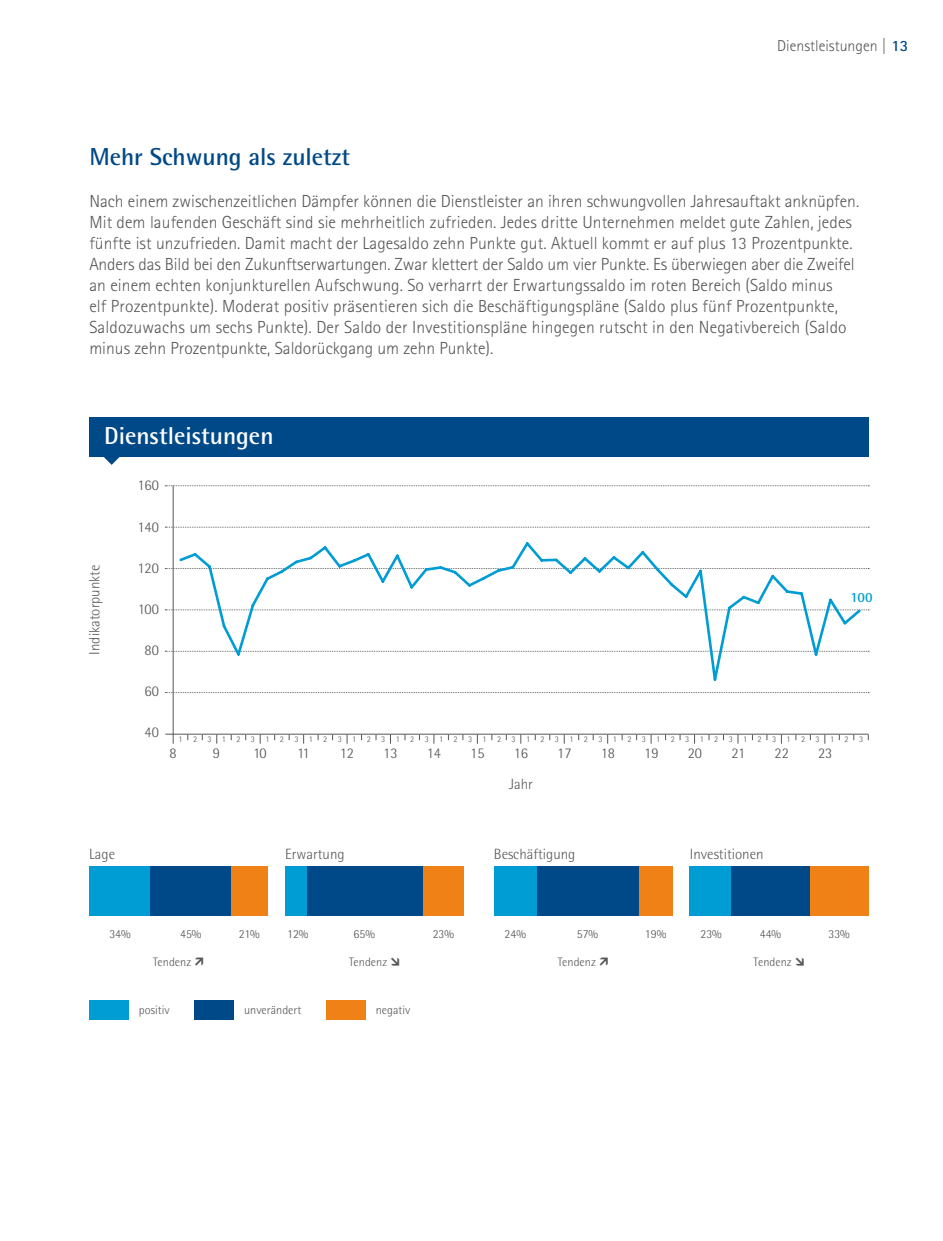
<style>
.page{position:relative;width:943px;height:1241px;background:#fff}
.page>*{position:absolute;margin:0;border:0;box-sizing:border-box;transform-origin:0 0}
.t1{font:700 24.5px "Agfa Rotis Semisans";color:#004988}
.t2{font:700 24.5px "Agfa Rotis Semisans";color:#fff}
.t3{font:300 17.5px/21px "Agfa Rotis Sans Serif";letter-spacing:.005em;color:#565656}
.t4{font:300 15.75px "Agfa Rotis Sans Serif";color:#565656}
.t5{font:300 14.88px "Agfa Rotis Semisans";color:#565656}
.t6{font:700 14px "Agfa Rotis Semisans";color:#009dd4}
.t7{font:300 12.25px "Agfa Rotis Semisans";color:#565656}
.t8{font:300 8.75px "Agfa Rotis Semisans";letter-spacing:1.21em;color:#565656}
.s1{font-weight:700;color:#004988}
</style>
<div class="page">
<hr style="left:165px;top:733px;width:703px;height:1px;background:#565656">
<svg style="left:165px;top:485px;width:704px;height:1px"></svg>
<svg style="left:165px;top:527px;width:704px;height:1px"></svg>
<svg style="left:165px;top:568px;width:704px;height:1px"></svg>
<svg style="left:165px;top:609px;width:704px;height:1px"></svg>
<svg style="left:165px;top:651px;width:704px;height:1px"></svg>
<svg style="left:165px;top:692px;width:704px;height:1px"></svg>
<hr style="left:173px;top:485px;width:1px;height:258px;background:#565656">
<svg style="left:104px;top:457px;width:16px;height:8px"></svg>
<div style="left:89px;top:417px;width:779px;height:40px;background:#004988"></div>
<div style="left:89px;top:999px;width:40px;height:20px;background:#009dd4"></div>
<div style="left:194px;top:999px;width:40px;height:20px;background:#004988"></div>
<div style="left:326px;top:999px;width:40px;height:20px;background:#f08117"></div>
<div style="left:89px;top:866px;width:61px;height:50px;background:#009dd4"></div>
<div style="left:230px;top:866px;width:38px;height:50px;background:#f08117"></div>
<div style="left:150px;top:866px;width:80px;height:50px;background:#004988"></div>
<div style="left:423px;top:866px;width:41px;height:50px;background:#f08117"></div>
<div style="left:307px;top:866px;width:116px;height:50px;background:#004988"></div>
<div style="left:285px;top:866px;width:22px;height:50px;background:#009dd4"></div>
<div style="left:638px;top:866px;width:34px;height:50px;background:#f08117"></div>
<div style="left:536px;top:866px;width:102px;height:50px;background:#004988"></div>
<div style="left:494px;top:866px;width:42px;height:50px;background:#009dd4"></div>
<div style="left:809px;top:866px;width:59px;height:50px;background:#f08117"></div>
<div style="left:731px;top:866px;width:78px;height:50px;background:#004988"></div>
<div style="left:690px;top:866px;width:41px;height:50px;background:#009dd4"></div>
<svg style="left:177px;top:542px;width:686px;height:139px"></svg>
<p class="t4" style="left:777px;top:36px;width:132px">Dienstleistungen | <span class="s1">13</span></p>
<h1 class="t1" style="left:89px;top:142px;width:262px">Mehr Schwung als zuletzt</h1>
<p class="t3" style="left:89px;top:190px;width:771px">Nach einem zwischenzeitlichen Dämpfer können die Dienstleister an ihren schwungvollen Jahresauftakt anknüpfen.<br>Mit dem laufenden Geschäft sind sie mehrheitlich zufrieden. Jedes dritte Unternehmen meldet gute Zahlen, jedes fünfte ist unzufrieden. Damit macht der Lagesaldo zehn Punkte gut. Aktuell kommt er auf plus 13 Prozentpunkte.<br>Anders das Bild bei den Zukunftserwartungen. Zwar klettert der Saldo um vier Punkte. Es überwiegen aber die Zweifel an einem echten konjunkturellen Aufschwung. So verharrt der Erwartungssaldo im roten Bereich (Saldo minus<br>elf Prozentpunkte). Moderat positiv präsentieren sich die Beschäftigungspläne (Saldo plus fünf Prozentpunkte, Saldozuwachs um sechs Punkte). Der Saldo der Investitionspläne hingegen rutscht in den Negativbereich (Saldo minus zehn Prozentpunkte, Saldorückgang um zehn Punkte).</p>
<h1 class="t2" style="left:104px;top:420px;width:171px">Dienstleistungen</h1>
<p class="t5" style="left:86px;top:654px;width:92px;rotate:-90deg">Indikatorpunkte</p>
<p class="t5" style="left:89px;top:844px;width:27px">Lage</p>
<p class="t5" style="left:137px;top:477px;width:23px">160</p>
<p class="t5" style="left:137px;top:518px;width:23px">140</p>
<p class="t5" style="left:137px;top:559px;width:23px">120</p>
<p class="t5" style="left:138px;top:600px;width:22px">100</p>
<p class="t5" style="left:144px;top:641px;width:16px">80</p>
<p class="t5" style="left:144px;top:682px;width:16px">60</p>
<p class="t5" style="left:144px;top:723px;width:16px">40</p>
<p class="t6" style="left:850px;top:588px;width:24px">100</p>
<p class="t8" style="left:178px;top:733px;width:686px">123123123123123123123123123123123123123123123123</p>
<p class="t5" style="left:170px;top:744px;width:9px">8</p>
<p class="t5" style="left:213px;top:744px;width:9px">9</p>
<p class="t5" style="left:253px;top:744px;width:15px">10</p>
<p class="t5" style="left:297px;top:744px;width:14px">11</p>
<p class="t5" style="left:340px;top:744px;width:16px">12</p>
<p class="t5" style="left:383px;top:744px;width:16px">13</p>
<p class="t5" style="left:427px;top:744px;width:16px">14</p>
<p class="t5" style="left:470px;top:744px;width:16px">15</p>
<p class="t5" style="left:513px;top:744px;width:16px">16</p>
<p class="t5" style="left:557px;top:744px;width:16px">17</p>
<p class="t5" style="left:600px;top:744px;width:16px">18</p>
<p class="t5" style="left:644px;top:744px;width:16px">19</p>
<p class="t5" style="left:687px;top:744px;width:16px">20</p>
<p class="t5" style="left:731px;top:744px;width:15px">21</p>
<p class="t5" style="left:774px;top:744px;width:16px">22</p>
<p class="t5" style="left:818px;top:744px;width:16px">23</p>
<p class="t5" style="left:509px;top:775px;width:25px">Jahr</p>
<p class="t5" style="left:285px;top:844px;width:61px">Erwartung</p>
<p class="t5" style="left:494px;top:844px;width:83px">Beschäftigung</p>
<p class="t5" style="left:690px;top:844px;width:75px">Investitionen</p>
<p class="t7" style="left:109px;top:926px;width:23px">34%</p>
<p class="t7" style="left:180px;top:926px;width:23px">45%</p>
<p class="t7" style="left:239px;top:926px;width:22px">21%</p>
<p class="t7" style="left:287px;top:926px;width:23px">12%</p>
<p class="t7" style="left:353px;top:926px;width:23px">65%</p>
<p class="t7" style="left:432px;top:926px;width:23px">23%</p>
<p class="t7" style="left:504px;top:926px;width:23px">24%</p>
<p class="t7" style="left:577px;top:926px;width:23px">57%</p>
<p class="t7" style="left:645px;top:926px;width:23px">19%</p>
<p class="t7" style="left:700px;top:926px;width:23px">23%</p>
<p class="t7" style="left:759px;top:926px;width:23px">44%</p>
<p class="t7" style="left:828px;top:926px;width:23px">33%</p>
<p class="t7" style="left:153px;top:954px;width:40px">Tendenz</p>
<p class="t7" style="left:349px;top:954px;width:53px">Tendenz →</p>
<p class="t7" style="left:557px;top:954px;width:40px">Tendenz</p>
<p class="t7" style="left:753px;top:954px;width:53px">Tendenz →</p>
<p class="t7" style="left:139px;top:1002px;width:32px">positiv</p>
<p class="t7" style="left:244px;top:1002px;width:59px">unverändert</p>
<p class="t7" style="left:376px;top:1002px;width:36px">negativ</p>
</div>
